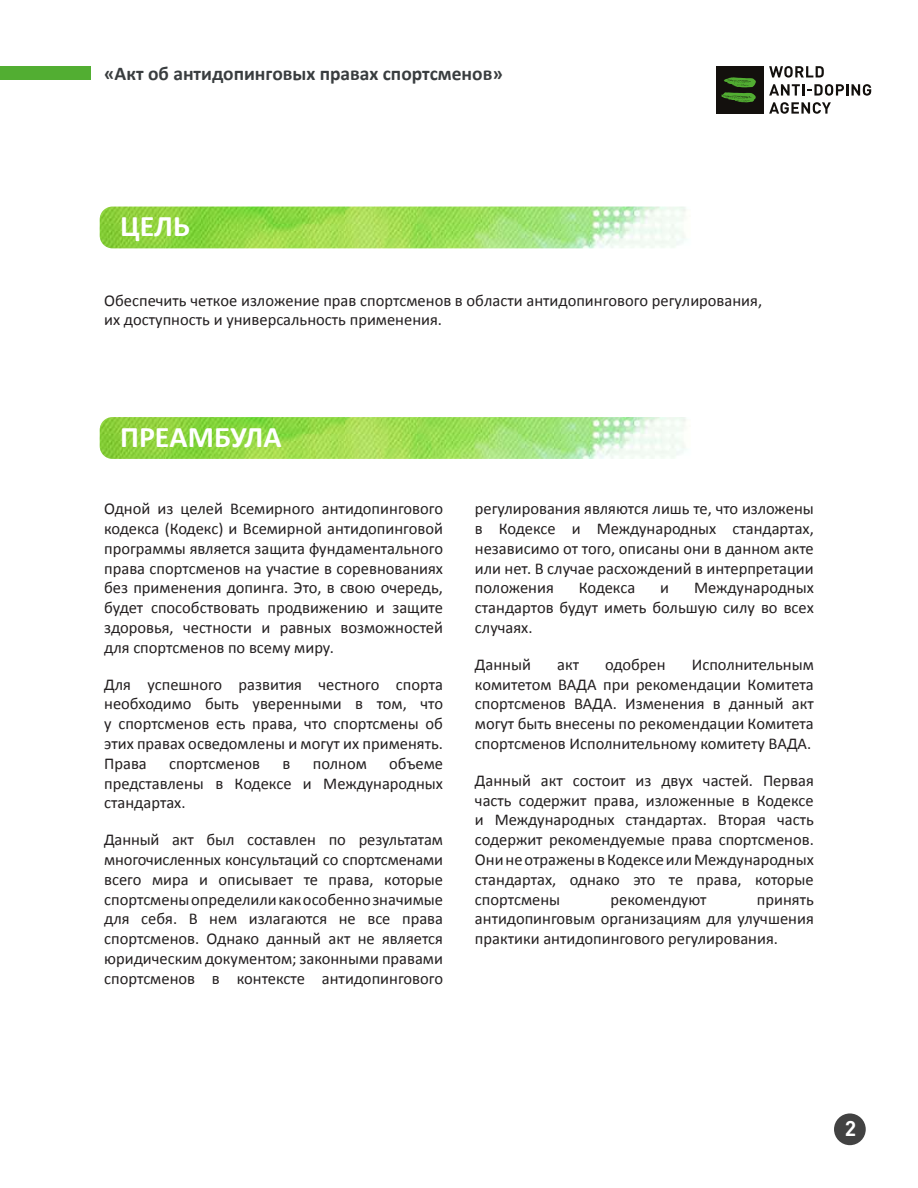
<style>
.page{position:relative;width:918px;height:1188px;background:#fff}
.page>*{position:absolute;margin:0;border:0;box-sizing:border-box;transform-origin:0 0}
.t1{font:700 30px "Calibri";color:#fff}
.t2{font:21px "DIN Bold";color:#fff}
.t3{font:700 19.5px "Calibri";color:#393d3f}
.t4{font:16.5px/19.8px "Calibri";color:#231f20;text-align:justify}
</style>
<div class="page">
<img style="left:100px;top:417px;width:586px;height:42px">
<img style="left:100px;top:207px;width:586px;height:41px">
<div style="left:834px;top:1113px;width:32px;height:32px;background:#424242;border-radius:50%"></div>
<div style="left:0;top:67px;width:91px;height:13px;background:#52ae32"></div>
<svg style="left:769px;top:66px;width:55px;height:12px"></svg>
<svg style="left:769px;top:84px;width:102px;height:12px"></svg>
<svg style="left:769px;top:102px;width:62px;height:12px"></svg>
<div style="left:716px;top:66px;width:48px;height:48px;background:#13100d"></div>
<svg style="left:721px;top:77px;width:35px;height:25px"></svg>
<p class="t3" style="left:104px;top:60px;width:400px">«Акт об антидопинговых правах спортсменов»</p>
<p class="t1" style="left:120px;top:205px;width:71px">ЦЕЛЬ</p>
<p class="t4" style="left:104px;top:289px;width:659px">Обеспечить четкое изложение прав спортсменов в области антидопингового регулирования, их доступность и универсальность применения.</p>
<p class="t1" style="left:120px;top:415px;width:163px">ПРЕАМБУЛА</p>
<p class="t4" style="left:104px;top:498px;width:340px">Одной из целей Всемирного антидопингового кодекса (Кодекс) и Всемирной антидопинговой программы является защита фундаментального права спортсменов на участие в соревнованиях без применения допинга. Это, в свою очередь, будет способствовать продвижению и защите здоровья, честности и равных возможностей для спортсменов по всему миру.</p>
<p class="t4" style="left:104px;top:673px;width:340px">Для успешного развития честного спорта необходимо быть уверенными в том, что у спортсменов есть права, что спортсмены об этих правах осведомлены и могут их применять.<br>Права</p>
<p class="t4" style="left:104px;top:753px;width:340px;text-indent:285px">объеме представлены в Кодексе и Международных стандартах.</p>
<p class="t4" style="left:104px;top:829px;width:340px">Данный акт был составлен по результатам многочисленных консультаций со спортсменами всего мира и описывает те права, которые спортсмены определили как особенно значимые для себя. В нем излагаются не все права спортсменов. Однако данный акт не является юридическим документом; законными правами спортсменов в контексте антидопингового</p>
<p class="t4" style="left:169px;top:753px;width:92px">спортсменов</p>
<p class="t4" style="left:283px;top:753px;width:9px">в</p>
<p class="t4" style="left:313px;top:753px;width:56px">полном</p>
<p class="t4" style="left:475px;top:498px;width:340px">регулирования являются лишь те, что изложены в Кодексе и Международных стандартах, независимо от того, описаны они в данном акте или нет. В случае расхождений в интерпретации положения</p>
<p class="t4" style="left:579px;top:577px;width:58px">Кодекса</p>
<p class="t4" style="left:660px;top:577px;width:10px">и</p>
<p class="t4" style="left:475px;top:577px;width:340px;text-indent:219px">Международных стандартов будут иметь большую силу во всех случаях.</p>
<p class="t4" style="left:475px;top:654px;width:58px">Данный</p>
<p class="t4" style="left:557px;top:654px;width:23px">акт</p>
<p class="t4" style="left:605px;top:654px;width:62px">одобрен</p>
<p class="t4" style="left:475px;top:654px;width:340px;text-indent:217px">Исполнительным комитетом ВАДА при рекомендации Комитета спортсменов ВАДА. Изменения в данный акт могут быть внесены по рекомендации Комитета спортсменов Исполнительному комитету ВАДА.</p>
<p class="t4" style="left:475px;top:770px;width:340px">Данный акт состоит из двух частей. Первая часть содержит права, изложенные в Кодексе и Международных стандартах. Вторая часть содержит рекомендуемые права спортсменов.<br>Они не отражены в Кодексе или Международных стандартах, однако это те права, которые спортсмены</p>
<p class="t4" style="left:475px;top:888px;width:340px;text-indent:282px">принять антидопинговым организациям для улучшения практики антидопингового регулирования.</p>
<p class="t4" style="left:611px;top:888px;width:97px">рекомендуют</p>
<p class="t2" style="left:845px;top:1115px;width:13px">2</p>
</div>
